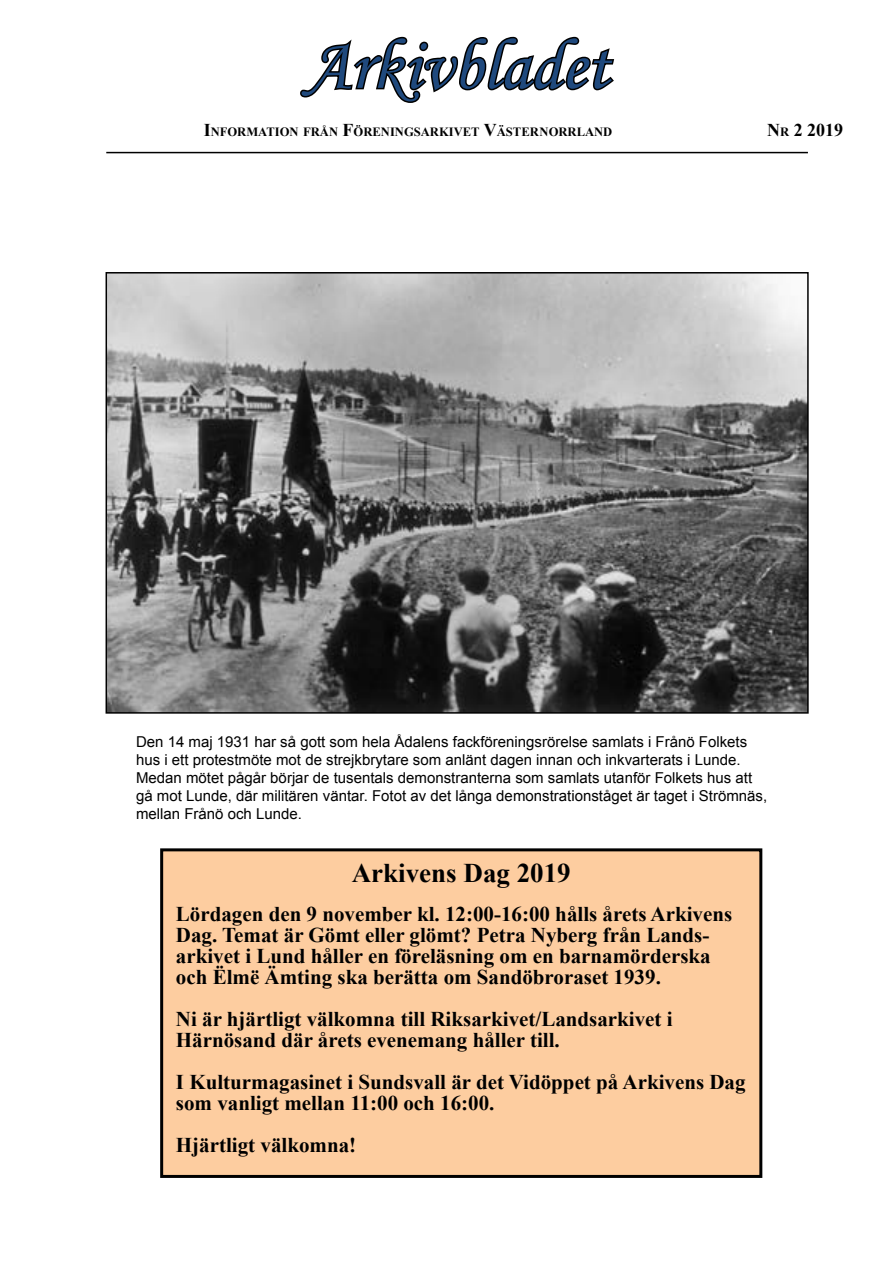
<style>
.page{position:relative;width:893px;height:1263px;background:#fff}
.page>*{position:absolute;margin:0;border:0;box-sizing:border-box;transform-origin:0 0}
.t1{font:72px "Monotype Corsiva";color:#1f497d}
.t2{font:700 27px "Times New Roman";color:#000}
.t3{font:700 21px/21px "Times New Roman";color:#000}
.t4{font:700 18px "Times New Roman";color:#000}
.t5{font:15px/18px "Arial";color:#000}
.t6{font:700 12.6px "Times New Roman";color:#000}
.s1{font-size:18px}
.s2{font-size:12.6px}
</style>
<div class="page">
<hr style="left:106px;top:152px;width:702px;height:1px;background:#000">
<svg style="left:300px;top:36px;width:315px;height:67px"></svg>
<img style="left:109px;top:275px;width:697px;height:436px">
<div style="left:106px;top:272px;width:703px;height:442px;border:2px solid #000"></div>
<div style="left:162px;top:850px;width:599px;height:326px;background:#fdcda0"></div>
<div style="left:160px;top:848px;width:602px;height:330px;border:3px solid #000"></div>
<h1 class="t1" style="left:305px;top:22px;width:305px">Arkivbladet</h1>
<p class="t6" style="left:204px;top:123px;width:410px"><span class="s1">I</span>NFORMATION FRÅN <span class="s1">F</span>ÖRENINGSARKIVET <span class="s1">V</span>ÄSTERNORRLAND</p>
<p class="t4" style="left:767px;top:117px;width:78px">N<span class="s2">R</span> 2 2019</p>
<p class="t5" style="left:136px;top:733px;width:633px">Den 14 maj 1931 har så gott som hela Ådalens fackföreningsrörelse samlats i Frånö Folkets hus i ett protestmöte mot de strejkbrytare som anlänt dagen innan och inkvarterats i Lunde.<br>Medan mötet pågår börjar de tusentals demonstranterna som samlats utanför Folkets hus att gå mot Lunde, där militären väntar. Fotot av det långa demonstrationståget är taget i Strömnäs, mellan Frånö och Lunde.</p>
<p class="t2" style="left:352px;top:855px;width:220px">Arkivens Dag 2019</p>
<p class="t3" style="left:176px;top:903px;width:558px">Lördagen den 9 november kl. 12:00-16:00 hålls årets Arkivens Dag. Temat är Gömt eller glömt? Petra Nyberg från Lands&shy;arkivet i Lund håller en föreläsning om en barnamörderska och Ëlmë Ämting ska berätta om Sandöbroraset 1939.</p>
<p class="t3" style="left:176px;top:1008px;width:498px">Ni är hjärtligt välkomna till Riksarkivet/Landsarkivet i<br>Härnösand där årets evenemang håller till.</p>
<p class="t3" style="left:176px;top:1071px;width:571px">I Kulturmagasinet i Sundsvall är det Vidöppet på Arkivens Dag som vanligt mellan 11:00 och 16:00.</p>
<p class="t3" style="left:176px;top:1134px;width:182px">Hjärtligt välkomna!</p>
</div>
